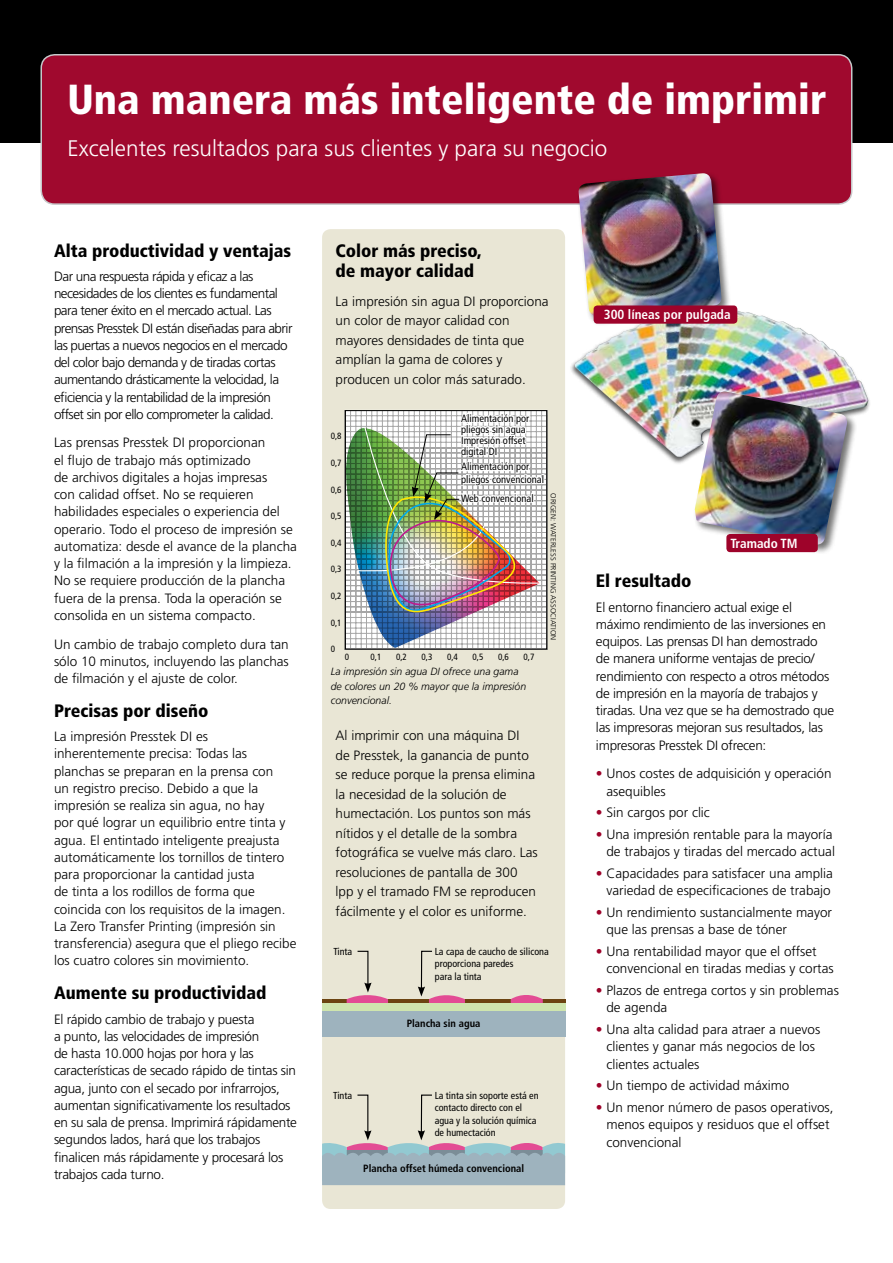
<style>
.page{position:relative;width:893px;height:1263px;background:#fff}
.page>*{position:absolute;margin:0;border:0;box-sizing:border-box;transform-origin:0 0}
.t1{font:900 condensed 42px "Frutiger LT Std";color:#fff}
.t2{font:300 22.5px "Frutiger LT Std";color:#fff}
.t3{font:900 condensed 18px/20.2px "Frutiger LT Std";color:#000}
.t4{font:300 13.5px/17.2px "Frutiger LT Std";color:#000}
.t5{font:300 13.5px/17.2px "Frutiger LT Std";letter-spacing:-.02em;color:#000}
.t6{font:300 13.5px/17.2px "Frutiger LT Std";letter-spacing:-.04em;color:#000}
.t7{font:700 condensed 13.2px "Frutiger LT Std";color:#fff}
.t8{font:condensed 10.5px/10.9px "Frutiger LT Std";color:#000}
.t9{font:italic 300 10.5px/14.2px "Frutiger LT Std";color:#000}
.t10{font:700 condensed 10.5px "Frutiger LT Std";color:#000}
.t11{font:condensed 10.2px/12.3px "Frutiger LT Std";color:#000}
.t12{font:condensed 9px "Frutiger LT Std";color:#000}
.t13{font:300 7.5px "Frutiger LT Std";color:#000}
.s1{color:#9e032a}
</style>
<div class="page">
<div style="left:0;top:0;width:893px;height:142px;background:#000"></div>
<div style="left:41px;top:55px;width:811px;height:149px;background:#a0092e;border-radius:14px"></div>
<div style="left:40px;top:54px;width:812px;height:151px;border:2px solid #c7c8ca;border-radius:14px"></div>
<div style="left:569px;top:306px;width:303px;height:159px;background:#000;opacity:.65"></div>
<img style="left:575px;top:307px;width:293px;height:151px">
<div style="left:577px;top:172px;width:155px;height:154px;background:#000;opacity:.55"></div>
<img style="left:578px;top:173px;width:144px;height:144px">
<div style="left:594px;top:305px;width:143px;height:19px;background:#9e032a;border-radius:4px"></div>
<div style="left:693px;top:390px;width:165px;height:165px;background:#000;opacity:.55"></div>
<img style="left:695px;top:392px;width:154px;height:154px">
<div style="left:726px;top:534px;width:92px;height:18px;background:#9e032a;border-radius:4px"></div>
<div style="left:322px;top:229px;width:243px;height:980px;background:#e9e6d5;border-radius:9px"></div>
<svg style="left:322px;top:999px;width:243px;height:5px"></svg>
<div style="left:322px;top:1010px;width:243px;height:27px;background:#9eb3be"></div>
<svg style="left:511px;top:995px;width:32px;height:9px"></svg>
<div style="left:322px;top:1004px;width:243px;height:7px;background:#cfe5ae"></div>
<svg style="left:347px;top:950px;width:41px;height:54px"></svg>
<svg style="left:418px;top:950px;width:47px;height:54px"></svg>
<svg style="left:322px;top:1094px;width:243px;height:91px"></svg>
<svg style="left:345px;top:412px;width:202px;height:238px;background:#adbabb"></svg>
<div style="left:345px;top:410px;width:202px;height:239px;border:1px solid #000"></div>
<img style="left:357px;top:410px;width:187px;height:215px">
<h1 class="t1" style="left:68px;top:74px;width:760px">Una manera más inteligente de imprimir</h1>
<h2 class="t2" style="left:68px;top:135px;width:541px">Excelentes resultados para sus clientes y para su negocio</h2>
<h3 class="t3" style="left:54px;top:240px;width:239px">Alta productividad y ventajas</h3>
<p class="t6" style="left:54px;top:268px;width:240px">Dar una respuesta rápida y eficaz a las necesidades de los clientes es fundamental para tener éxito en el mercado actual. Las prensas Presstek DI están diseñadas para abrir las puertas a nuevos negocios en el mercado del color bajo demanda y de tiradas cortas aumentando drásticamente la velocidad, la eficiencia y la rentabilidad de la impresión offset sin por ello comprometer la calidad.</p>
<p class="t4" style="left:54px;top:434px;width:245px">Las prensas Presstek DI proporcionan<br>el flujo de trabajo más optimizado<br>de archivos digitales a hojas impresas<br>con calidad offset. No se requieren habilidades especiales o experiencia del operario. Todo el proceso de impresión se automatiza: desde el avance de la plancha y la filmación a la impresión y la limpieza.<br>No se requiere producción de la plancha fuera de la prensa. Toda la operación se consolida en un sistema compacto.</p>
<p class="t4" style="left:54px;top:635px;width:236px;text-align:justify">Un cambio de trabajo completo dura tan sólo 10 minutos, incluyendo las planchas de filmación y el ajuste de color.</p>
<h3 class="t3" style="left:54px;top:700px;width:156px">Precisas por diseño</h3>
<p class="t4" style="left:54px;top:728px;width:244px">La impresión Presstek DI es inherentemente precisa: Todas las planchas se preparan en la prensa con<br>un registro preciso. Debido a que la impresión se realiza sin agua, no hay<br>por qué lograr un equilibrio entre tinta y agua. El entintado inteligente preajusta automáticamente los tornillos de tintero para proporcionar la cantidad justa<br>de tinta a los rodillos de forma que coincida con los requisitos de la imagen.<br>La Zero Transfer Printing (impresión sin transferencia) asegura que el pliego recibe los cuatro colores sin movimiento.</p>
<h3 class="t3" style="left:54px;top:983px;width:214px">Aumente su productividad</h3>
<p class="t5" style="left:54px;top:1010px;width:245px">El rápido cambio de trabajo y puesta<br>a punto, las velocidades de impresión<br>de hasta 10.000 hojas por hora y las características de secado rápido de tintas sin agua, junto con el secado por infrarrojos, aumentan significativamente los resultados en su sala de prensa. Imprimirá rápidamente segundos lados, hará que los trabajos finalicen más rápidamente y procesará los trabajos cada turno.</p>
<h3 class="t3" style="left:336px;top:240px;width:148px">Color más preciso, de mayor calidad</h3>
<p class="t4" style="left:336px;top:291px;width:215px;line-height:19.5px">La impresión sin agua DI proporciona un color de mayor calidad con mayores densidades de tinta que amplían la gama de colores y producen un color más saturado.</p>
<p class="t8" style="left:461px;top:413px;width:70px">Alimentación por pliegos sin agua<br>Impresión offset digital DI</p>
<p class="t8" style="left:461px;top:460px;width:85px;line-height:12.6px">Alimentación por pliegos convencional</p>
<p class="t8" style="left:461px;top:493px;width:74px">Web convencional</p>
<p class="t13" style="left:558px;top:493px;width:148px;rotate:90deg">ORIGEN: WATERLESS PRINTING ASSOCIATION</p>
<p class="t12" style="left:331px;top:431px;width:12px">0,8</p>
<p class="t12" style="left:331px;top:457px;width:12px">0,7</p>
<p class="t12" style="left:331px;top:484px;width:12px">0,6</p>
<p class="t12" style="left:331px;top:511px;width:12px">0,5</p>
<p class="t12" style="left:331px;top:537px;width:12px">0,4</p>
<p class="t12" style="left:331px;top:564px;width:12px">0,3</p>
<p class="t12" style="left:331px;top:591px;width:12px">0,2</p>
<p class="t12" style="left:331px;top:617px;width:12px">0,1</p>
<p class="t12" style="left:331px;top:644px;width:6px">0</p>
<p class="t12" style="left:345px;top:651px;width:6px">0</p>
<p class="t12" style="left:370px;top:651px;width:12px">0,1</p>
<p class="t12" style="left:396px;top:651px;width:12px">0,2</p>
<p class="t12" style="left:421px;top:651px;width:12px">0,3</p>
<p class="t12" style="left:447px;top:651px;width:12px">0,4</p>
<p class="t12" style="left:473px;top:651px;width:12px">0,5</p>
<p class="t12" style="left:498px;top:651px;width:12px">0,6</p>
<p class="t12" style="left:524px;top:651px;width:12px">0,7</p>
<p class="t9" style="left:331px;top:665px;width:197px">La impresión sin agua DI ofrece una gama de colores un 20 % mayor que la impresión convencional.</p>
<p class="t4" style="left:336px;top:726px;width:204px;line-height:19.5px">Al imprimir con una máquina DI<br>de Presstek, la ganancia de punto se reduce porque la prensa elimina la necesidad de la solución de humectación. Los puntos son más nítidos y el detalle de la sombra fotográfica se vuelve más claro. Las resoluciones de pantalla de 300 lpp y el tramado FM se reproducen fácilmente y el color es uniforme.</p>
<p class="t11" style="left:333px;top:945px;width:20px">Tinta</p>
<p class="t11" style="left:435px;top:945px;width:115px">La capa de caucho de silicona proporciona paredes<br>para la tinta</p>
<p class="t10" style="left:407px;top:1017px;width:75px">Plancha sin agua</p>
<p class="t11" style="left:333px;top:1089px;width:20px">Tinta</p>
<p class="t11" style="left:435px;top:1089px;width:105px">La tinta sin soporte está en contacto directo con el agua y la solución química de humectación</p>
<p class="t10" style="left:363px;top:1162px;width:162px">Plancha offset húmeda convencional</p>
<p class="t7" style="left:604px;top:307px;width:128px">300 líneas por pulgada</p>
<p class="t7" style="left:730px;top:535px;width:69px">Tramado TM</p>
<h3 class="t3" style="left:596px;top:571px;width:97px">El resultado</h3>
<p class="t5" style="left:596px;top:599px;width:240px">El entorno financiero actual exige el máximo rendimiento de las inversiones en equipos. Las prensas DI han demostrado de manera uniforme ventajas de precio/ rendimiento con respecto a otros métodos de impresión en la mayoría de trabajos y tiradas. Una vez que se ha demostrado que las impresoras mejoran sus resultados, las impresoras Presstek DI ofrecen:</p>
<p class="t4" style="left:606px;top:765px;width:227px;text-indent:-11px"><span class="s1">•</span> Unos costes de adquisición y operación asequibles</p>
<p class="t4" style="left:596px;top:804px;width:116px"><span class="s1">•</span> Sin cargos por clic</p>
<p class="t4" style="left:596px;top:826px;width:241px;text-align:right"><span class="s1">•</span> Una impresión rentable para la mayoría de trabajos y tiradas del mercado actual</p>
<p class="t4" style="left:596px;top:865px;width:239px;text-align:right"><span class="s1">•</span> Capacidades para satisfacer una amplia variedad de especificaciones de trabajo</p>
<p class="t4" style="left:606px;top:904px;width:227px;text-indent:-11px"><span class="s1">•</span> Un rendimiento sustancialmente mayor que las prensas a base de tóner</p>
<p class="t4" style="left:606px;top:943px;width:229px;text-indent:-11px"><span class="s1">•</span> Una rentabilidad mayor que el offset convencional en tiradas medias y cortas</p>
<p class="t4" style="left:606px;top:982px;width:234px;text-indent:-11px"><span class="s1">•</span> Plazos de entrega cortos y sin problemas de agenda</p>
<p class="t4" style="left:606px;top:1021px;width:215px;text-indent:-11px"><span class="s1">•</span> Una alta calidad para atraer a nuevos clientes y ganar más negocios de los clientes actuales</p>
<p class="t4" style="left:596px;top:1077px;width:195px"><span class="s1">•</span> Un tiempo de actividad máximo</p>
<p class="t4" style="left:606px;top:1099px;width:229px;text-indent:-11px"><span class="s1">•</span> Un menor número de pasos operativos, menos equipos y residuos que el offset convencional</p>
</div>
